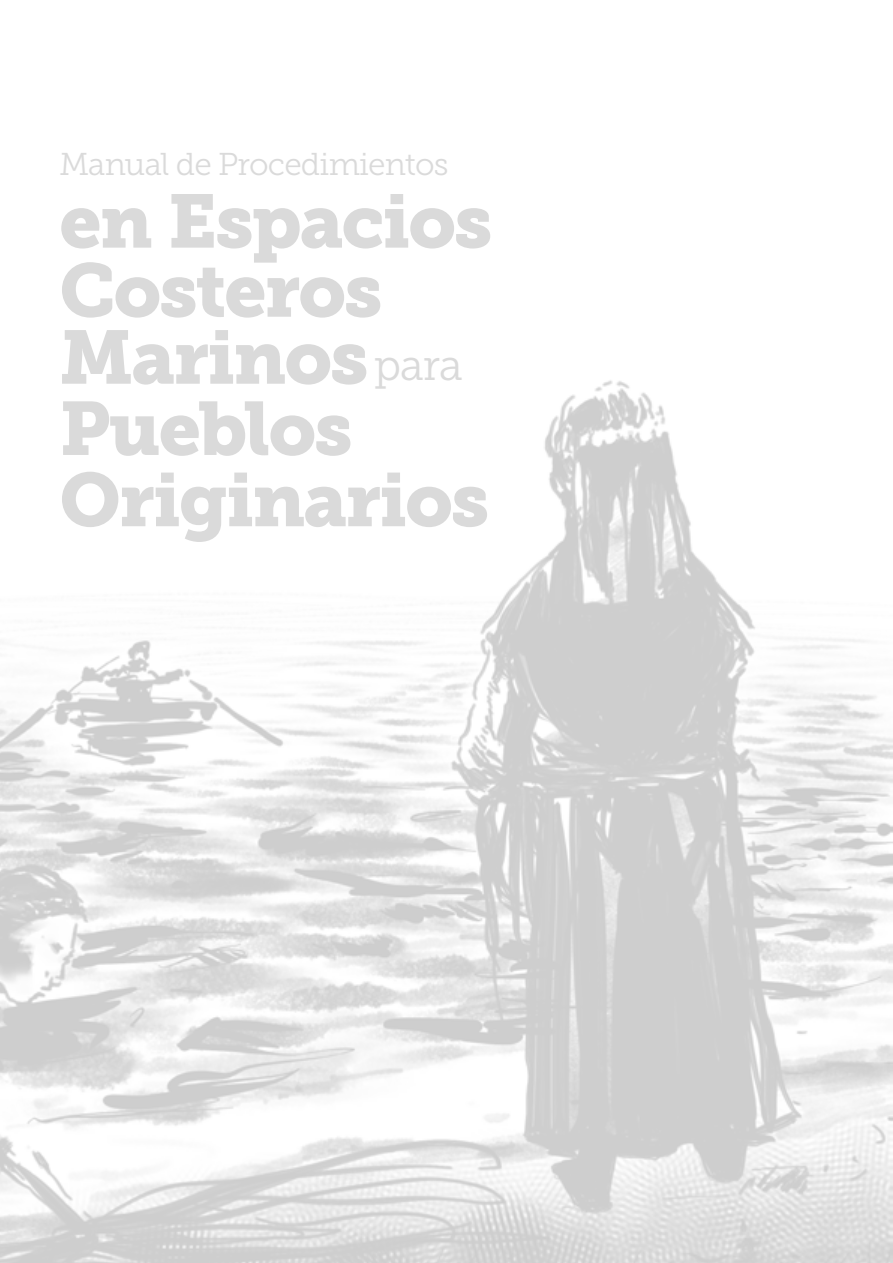
<style>
.page{position:relative;width:893px;height:1263px;background:#fff}
.page>*{position:absolute;margin:0;border:0;box-sizing:border-box;transform-origin:0 0}
.t1{font:75px/69.6px "Museo Slab 900";letter-spacing:-.025em;color:#dadada}
.t2{font:43.5px "Museo Slab 300";color:#dadada}
.t3{font:31.5px "Museo Slab 300";letter-spacing:-.025em;color:#dadada}
</style>
<div class="page">
<img style="left:0;top:380px;width:893px;height:883px">
<p class="t3" style="left:59px;top:147px;width:391px">Manual de Procedimientos</p>
<p class="t1" style="left:59px;top:187px;width:434px">en Espacios<br>Costeros<br>Marinos<br>Pueblos<br>Originarios</p>
<p class="t2" style="left:374px;top:341px;width:90px">para</p>
</div>
